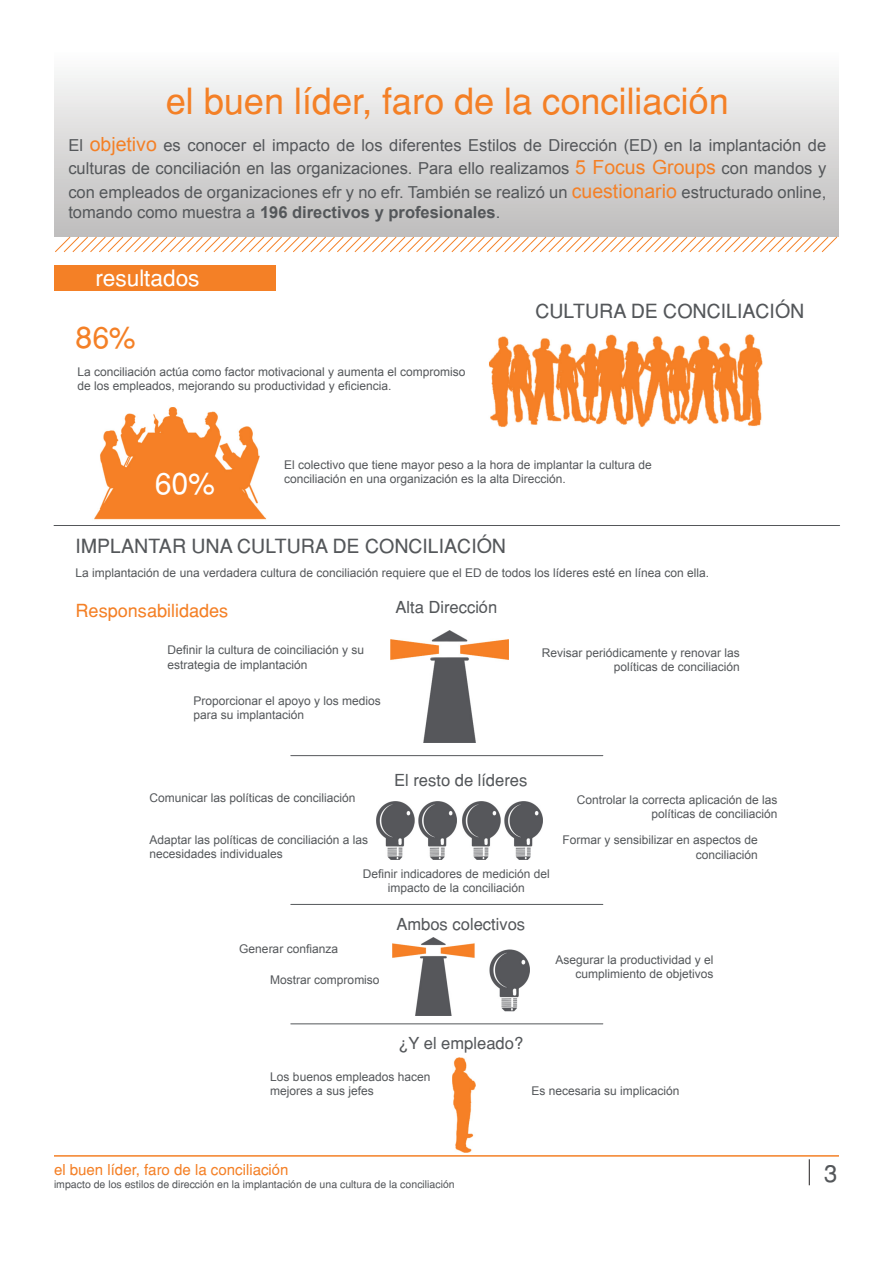
<style>
.page{position:relative;width:893px;height:1263px;background:#fff}
.page>*{position:absolute;margin:0;border:0;box-sizing:border-box;transform-origin:0 0}
.t1{font:36px "Helvetica";color:#f48026}
.t2{font:30px "Helvetica";color:#f48026}
.t3{font:30px "Helvetica";color:#fff}
.t4{font:24px "Helvetica";color:#54575a}
.t5{font:22.5px "Helvetica";color:#fff}
.t6{font:19.5px "Helvetica";color:#54575a}
.t7{font:18px "Helvetica";color:#f48026}
.t8{font:16.5px/23.4px "Arial";color:#54575a;text-align:justify}
.t9{font:16.5px "Helvetica";color:#54575a}
.t10{font:700 16.5px "Arial";color:#54575a}
.t11{font:15px "Helvetica";color:#f48026}
.t12{font:12px/14.4px "Arial";color:#54575a}
.t13{font:10.5px "Helvetica";color:#54575a}
.s1{font-size:19.5px;color:#f48026}
.s2{font-weight:400}
</style>
<div class="page">
<svg style="left:809px;top:1159px;width:1px;height:26px"></svg>
<hr style="left:54px;top:1155px;width:785px;height:2px;background:#f48026">
<img style="left:94px;top:407px;width:172px;height:113px">
<div style="left:54px;top:52px;width:785px;height:185px;background:linear-gradient(to bottom,#fcfcfc,#bdbbbb)"></div>
<svg style="left:54px;top:236px;width:784px;height:16px"></svg>
<div style="left:54px;top:266px;width:221px;height:25px;background:#f48026"></div>
<img style="left:489px;top:334px;width:274px;height:93px">
<hr style="left:54px;top:525px;width:786px;height:1px;background:#54575a">
<hr style="left:291px;top:755px;width:312px;height:1px;background:#54575a">
<hr style="left:291px;top:904px;width:312px;height:1px;background:#54575a">
<hr style="left:291px;top:1023px;width:312px;height:1px;background:#54575a">
<img style="left:391px;top:631px;width:117px;height:112px">
<img style="left:376px;top:801px;width:166px;height:59px">
<img style="left:392px;top:937px;width:138px;height:78px">
<img style="left:453px;top:1058px;width:22px;height:94px">
<h1 class="t1" style="left:166px;top:80px;width:565px">el buen líder, faro de la conciliación</h1>
<p class="t8" style="left:68px;top:134px;width:759px">El <span class="s1">objetivo</span> es conocer el impacto de los diferentes Estilos de Dirección (ED) en la implantación de culturas de conciliación en las organizaciones. Para ello realizamos <span class="s1">5 Focus Groups</span> con mandos y con empleados de organizaciones efr y no efr. También se realizó un <span class="s1">cuestionario</span> estructurado online,</p>
<h3 class="t10" style="left:68px;top:201px;width:433px"><span class="s2">tomando como muestra a</span> 196 directivos y profesionales<span class="s2">.</span></h3>
<h3 class="t5" style="left:95px;top:264px;width:106px">resultados</h3>
<h2 class="t2" style="left:76px;top:319px;width:62px">86%</h2>
<p class="t12" style="left:77px;top:364px;width:390px">La conciliación actúa como factor motivacional y aumenta el compromiso de los empleados, mejorando su productividad y eficiencia.</p>
<h3 class="t6" style="left:535px;top:299px;width:270px">CULTURA DE CONCILIACIÓN</h3>
<h2 class="t3" style="left:155px;top:465px;width:62px">60%</h2>
<p class="t12" style="left:284px;top:457px;width:369px">El colectivo que tiene mayor peso a la hora de implantar la cultura de conciliación en una organización es la alta Dirección.</p>
<h3 class="t6" style="left:76px;top:535px;width:432px">IMPLANTAR UNA CULTURA DE CONCILIACIÓN</h3>
<p class="t12" style="left:76px;top:566px;width:635px">La implantación de una verdadera cultura de conciliación requiere que el ED de todos los líderes esté en línea con ella.</p>
<h3 class="t7" style="left:76px;top:599px;width:154px">Responsabilidades</h3>
<h3 class="t9" style="left:395px;top:597px;width:103px">Alta Dirección</h3>
<p class="t12" style="left:167px;top:643px;width:198px">Definir la cultura de coinciliación y su estrategia de implantación</p>
<p class="t12" style="left:193px;top:693px;width:189px">Proporcionar el apoyo y los medios para su implantación</p>
<p class="t12" style="left:542px;top:645px;width:200px;text-align:right">Revisar periódicamente y renovar las políticas de conciliación</p>
<p class="t12" style="left:149px;top:791px;width:208px">Comunicar las políticas de conciliación</p>
<p class="t12" style="left:149px;top:832px;width:220px">Adaptar las políticas de conciliación a las necesidades individuales</p>
<h3 class="t9" style="left:394px;top:770px;width:135px">El resto de líderes</h3>
<p class="t12" style="left:577px;top:792px;width:202px;text-align:right">Controlar la correcta aplicación de las políticas de conciliación</p>
<p class="t12" style="left:562px;top:833px;width:197px;text-align:right">Formar y sensibilizar en aspectos de conciliación</p>
<p class="t12" style="left:363px;top:866px;width:188px;text-align:center">Definir indicadores de medición del impacto de la conciliación</p>
<p class="t12" style="left:239px;top:942px;width:100px">Generar confianza</p>
<p class="t12" style="left:270px;top:973px;width:111px">Mostrar compromiso</p>
<h3 class="t9" style="left:396px;top:914px;width:130px">Ambos colectivos</h3>
<h3 class="t9" style="left:398px;top:1033px;width:126px">¿Y el empleado?</h3>
<p class="t12" style="left:556px;top:953px;width:160px;text-align:right">Asegurar la productividad y el cumplimiento de objetivos</p>
<p class="t12" style="left:270px;top:1070px;width:162px">Los buenos empleados hacen mejores a sus jefes</p>
<p class="t11" style="left:54px;top:1161px;width:236px">el buen líder, faro de la conciliación</p>
<p class="t13" style="left:54px;top:1178px;width:402px">impacto de los estilos de dirección en la implantación de una cultura de la conciliación</p>
<p class="t12" style="left:531px;top:1084px;width:150px">Es necesaria su implicación</p>
<h3 class="t4" style="left:824px;top:1159px;width:15px">3</h3>
</div>
